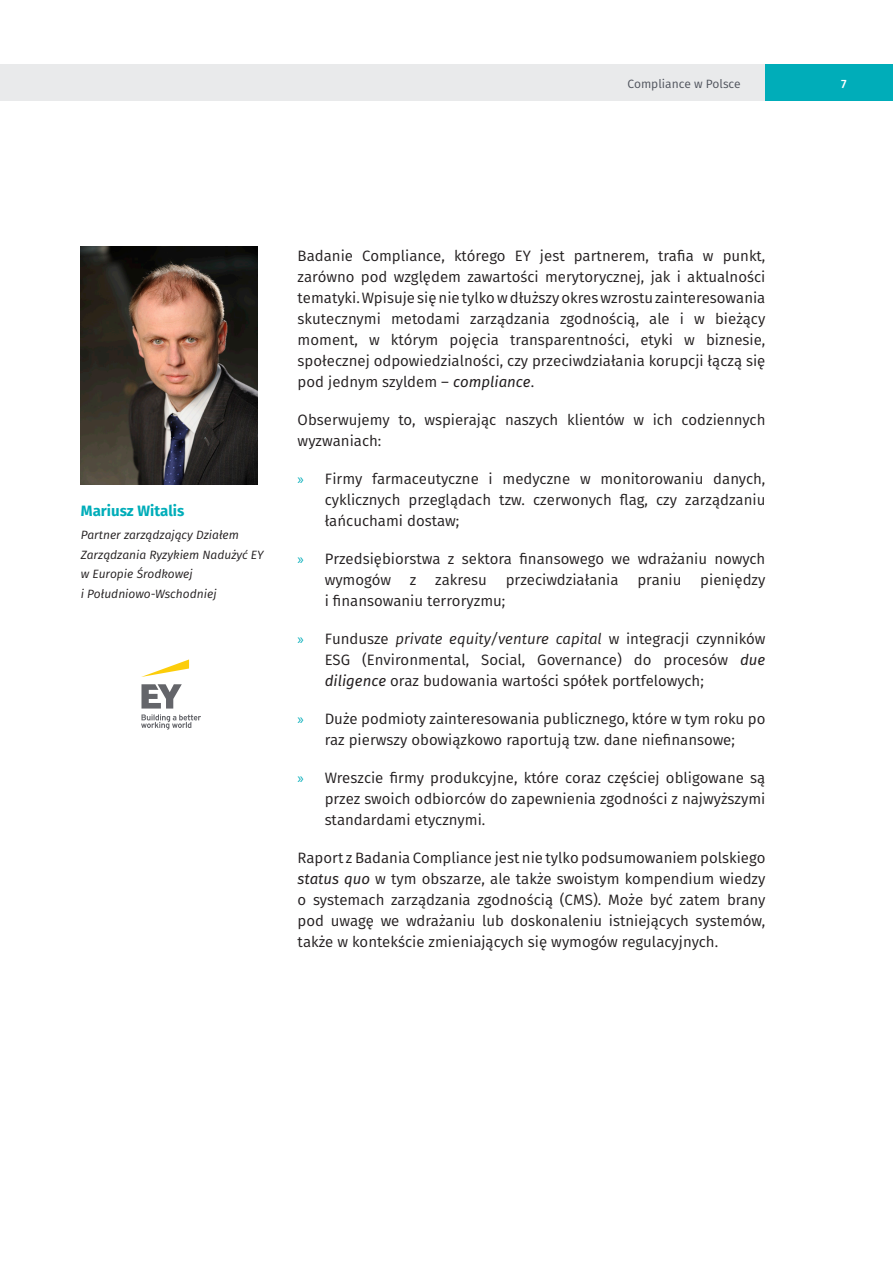
<style>
.page{position:relative;width:893px;height:1263px;background:#fff}
.page>*{position:absolute;margin:0;border:0;box-sizing:border-box;transform-origin:0 0}
.t1{font:15px/21px "Fira Sans";color:#231f20;text-align:justify}
.t2{font:700 15px "Fira Sans";color:#00adb9}
.t3{font:italic 12px/19.5px "Fira Sans";color:#231f20}
.t4{font:12px "Fira Sans";color:#4f535c}
.t5{font:500 12px "Fira Sans";color:#fff}
.s1{font-style:italic}
.s2{font-family:"Myriad Pro";color:#00adb9}
</style>
<div class="page">
<div style="left:0;top:64px;width:765px;height:36px;background:#e9eaeb"></div>
<div style="left:765px;top:64px;width:128px;height:36px;background:#00adb9"></div>
<img style="left:81px;top:247px;width:176px;height:238px">
<svg style="left:141px;top:659px;width:48px;height:18px"></svg>
<svg style="left:141px;top:684px;width:60px;height:46px"></svg>
<p class="t4" style="left:627px;top:75px;width:115px">Compliance w Polsce</p>
<p class="t5" style="left:841px;top:74px;width:7px">7</p>
<p class="t2" style="left:81px;top:498px;width:105px">Mariusz Witalis</p>
<p class="t3" style="left:81px;top:525px;width:184px">Partner zarządzający Działem<br>Zarządzania Ryzykiem Nadużyć EY w Europie Środkowej<br>i Południowo-Wschodniej</p>
<p class="t1" style="left:298px;top:245px;width:469px">Badanie Compliance, którego EY jest partnerem, trafia w punkt, zarówno pod względem zawartości merytorycznej, jak i aktualności tematyki. Wpisuje się nie tylko w dłuższy okres wzrostu zainteresowania skutecznymi metodami zarządzania zgodnością, ale i w bieżący moment, w którym pojęcia transparentności, etyki w biznesie, społecznej odpowiedzialności, czy przeciwdziałania korupcji łączą się pod jednym szyldem – <span class="s1">compliance</span>.</p>
<p class="t1" style="left:298px;top:409px;width:469px">Obserwujemy to, wspierając naszych klientów w ich codziennych wyzwaniach:</p>
<p class="t1" style="left:325px;top:468px;width:442px;text-indent:-27px"><span class="s2">»</span> Firmy farmaceutyczne i medyczne w monitorowaniu danych, cyklicznych przeglądach tzw. czerwonych flag, czy zarządzaniu łańcuchami dostaw;</p>
<p class="t1" style="left:325px;top:548px;width:442px;text-indent:-27px"><span class="s2">»</span> Przedsiębiorstwa z sektora finansowego we wdrażaniu nowych wymogów</p>
<p class="t1" style="left:410px;top:569px;width:8px">z</p>
<p class="t1" style="left:435px;top:569px;width:53px">zakresu</p>
<p class="t1" style="left:506px;top:569px;width:114px">przeciwdziałania</p>
<p class="t1" style="left:637px;top:569px;width:46px">praniu</p>
<p class="t1" style="left:700px;top:569px;width:67px">pieniędzy</p>
<p class="t1" style="left:325px;top:590px;width:182px">i finansowaniu terroryzmu;</p>
<p class="t1" style="left:325px;top:628px;width:442px;text-indent:-27px"><span class="s2">»</span> Fundusze <span class="s1">private equity/venture capital</span> w integracji czynników ESG (Environmental, Social, Governance) do procesów <span class="s1">due diligence</span> oraz budowania wartości spółek portfelowych;</p>
<p class="t1" style="left:298px;top:708px;width:469px;text-align:center"><span class="s2">»</span> Duże podmioty zainteresowania publicznego, które w tym roku po raz pierwszy obowiązkowo raportują tzw. dane niefinansowe;</p>
<p class="t1" style="left:325px;top:767px;width:442px;text-indent:-27px"><span class="s2">»</span> Wreszcie firmy produkcyjne, które coraz częściej obligowane są przez swoich odbiorców do zapewnienia zgodności z najwyższymi standardami etycznymi.</p>
<p class="t1" style="left:298px;top:847px;width:469px">Raport z Badania Compliance jest nie tylko podsumowaniem polskiego <span class="s1">status quo</span> w tym obszarze, ale także swoistym kompendium wiedzy o systemach zarządzania zgodnością (CMS). Może być zatem brany pod uwagę we wdrażaniu lub doskonaleniu istniejących systemów, także w kontekście zmieniających się wymogów regulacyjnych.</p>
</div>
